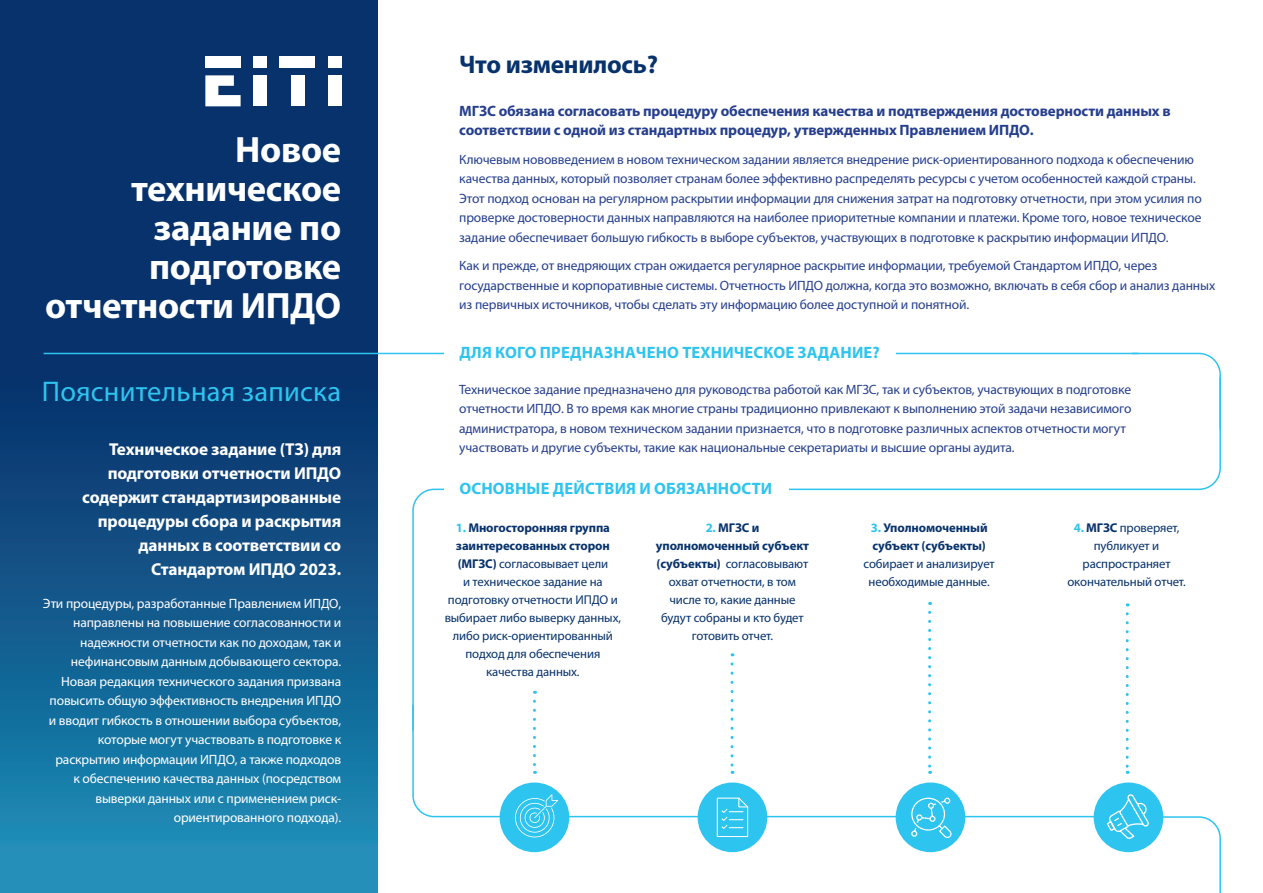
<style>
.page{position:relative;width:1263px;height:893px;background:#fff}
.page>*{position:absolute;margin:0;border:0;box-sizing:border-box;transform-origin:0 0}
.t1{font:700 36.75px/39px "Myriad Pro";letter-spacing:-.01em;color:#fff;text-align:right}
.Body_text{font:28.5px "Myriad Pro";letter-spacing:.01em;color:#2dc4ef}
.Body_text-2{font:700 25.5px "Myriad Pro";letter-spacing:-.01em;color:#07326c}
.Body_text-3{font:700 17.25px/24px "Myriad Pro";letter-spacing:-.01em;color:#fff;text-align:right}
.Body_text-4{font:700 16.5px "Myriad Pro";letter-spacing:.01em;color:#2dc4ef}
.Body_text-5{font:700 15px/19.5px "Myriad Pro";letter-spacing:-.01em;color:#253f8e}
.Body_text-6{font:13.5px/19.5px "Myriad Pro";letter-spacing:-.01em;color:#253f8e}
.Body_text-7{font:13.5px/19.5px "Myriad Pro";letter-spacing:-.01em;color:#fff;text-align:right}
.Body_text-8{font:12.75px/18px "Myriad Pro";letter-spacing:-.01em;color:#07326c;text-align:center}
.s1{font-weight:700;color:#2dc4ef}
.s2{font-weight:700}
</style>
<div class="page">
<svg style="left:1130px;top:352px;width:91px;height:24px"></svg>
<svg style="left:0;top:0;width:377px;height:893px;background:#0e4d82"></svg>
<hr style="left:44px;top:353px;width:1094px;height:1px;background:#2dc4ef">
<div style="left:444px;top:336px;width:452px;height:30px;background:#fff"></div>
<div style="left:205px;top:56px;width:36px;height:12px;background:#fff"></div>
<svg style="left:205px;top:75px;width:36px;height:31px"></svg>
<div style="left:254px;top:56px;width:13px;height:12px;background:#fff"></div>
<div style="left:254px;top:75px;width:13px;height:31px;background:#fff"></div>
<div style="left:280px;top:56px;width:35px;height:12px;background:#fff"></div>
<div style="left:291px;top:75px;width:13px;height:31px;background:#fff"></div>
<div style="left:328px;top:56px;width:13px;height:12px;background:#fff"></div>
<div style="left:328px;top:75px;width:13px;height:31px;background:#fff"></div>
<svg style="left:789px;top:376px;width:432px;height:115px"></svg>
<svg style="left:412px;top:709px;width:689px;height:109px"></svg>
<svg style="left:412px;top:488px;width:103px;height:244px"></svg>
<svg style="left:533px;top:701px;width:3px;height:73px"></svg>
<svg style="left:730px;top:664px;width:3px;height:110px"></svg>
<svg style="left:928px;top:612px;width:3px;height:162px"></svg>
<svg style="left:1126px;top:614px;width:3px;height:160px"></svg>
<div style="left:500px;top:782px;width:69px;height:70px;background:#2dc4ef;border-radius:50%"></div>
<svg style="left:515px;top:794px;width:43px;height:43px"></svg>
<div style="left:896px;top:782px;width:69px;height:70px;background:#2dc4ef;border-radius:50%"></div>
<svg style="left:911px;top:797px;width:41px;height:41px"></svg>
<div style="left:698px;top:782px;width:69px;height:70px;background:#2dc4ef;border-radius:50%"></div>
<svg style="left:716px;top:797px;width:33px;height:41px"></svg>
<div style="left:1094px;top:782px;width:69px;height:70px;background:#2dc4ef;border-radius:50%"></div>
<svg style="left:1106px;top:793px;width:115px;height:100px"></svg>
<div style="left:444px;top:471px;width:345px;height:31px;background:#fff"></div>
<p class="t1" style="left:45px;top:128px;width:297px">Новое техническое задание по подготовке отчетности ИПДО</p>
<p class="Body_text-2" style="left:459px;top:48px;width:200px">Что изменилось?</p>
<p class="Body_text-5" style="left:459px;top:100px;width:713px">МГЗС обязана согласовать процедуру обеспечения качества и подтверждения достоверности данных в соответствии с одной из стандартных процедур, утвержденных Правлением ИПДО.</p>
<p class="Body_text-6" style="left:459px;top:149px;width:744px">Ключевым нововведением в новом техническом задании является внедрение риск-ориентированного подхода к обеспечению качества данных, который позволяет странам более эффективно распределять ресурсы с учетом особенностей каждой страны.<br>Этот подход основан на регулярном раскрытии информации для снижения затрат на подготовку отчетности, при этом усилия по проверке достоверности данных направляются на наиболее приоритетные компании и платежи. Кроме того, новое техническое задание обеспечивает большую гибкость в выборе субъектов, участвующих в подготовке к раскрытию информации ИПДО.</p>
<p class="Body_text-6" style="left:459px;top:256px;width:757px">Как и прежде, от внедряющих стран ожидается регулярное раскрытие информации, требуемой Стандартом ИПДО, через государственные и корпоративные системы. Отчетность ИПДО должна, когда это возможно, включать в себя сбор и анализ данных из первичных источников, чтобы сделать эту информацию более доступной и понятной.</p>
<p class="Body_text-4" style="left:459px;top:342px;width:422px">ДЛЯ КОГО ПРЕДНАЗНАЧЕНО ТЕХНИЧЕСКОЕ ЗАДАНИЕ?</p>
<p class="Body_text" style="left:42px;top:374px;width:301px">Пояснительная записка</p>
<p class="Body_text-6" style="left:459px;top:379px;width:674px">Техническое задание предназначено для руководства работой как МГЗС, так и субъектов, участвующих в подготовке отчетности ИПДО. В то время как многие страны традиционно привлекают к выполнению этой задачи независимого администратора, в новом техническом задании признается, что в подготовке различных аспектов отчетности могут участвовать и другие субъекты, такие как национальные секретариаты и высшие органы аудита.</p>
<p class="Body_text-4" style="left:459px;top:478px;width:314px">ОСНОВНЫЕ ДЕЙСТВИЯ И ОБЯЗАННОСТИ</p>
<p class="Body_text-3" style="left:82px;top:436px;width:261px">Техническое задание (ТЗ) для подготовки отчетности ИПДО содержит стандартизированные процедуры сбора и раскрытия данных в соответствии со<br>Стандартом ИПДО 2023.</p>
<p class="Body_text-7" style="left:43px;top:593px;width:300px">Эти процедуры, разработанные Правлением ИПДО, направлены на повышение согласованности и надежности отчетности как по доходам, так и нефинансовым данным добывающего сектора.<br>Новая редакция технического задания призвана повысить общую эффективность внедрения ИПДО и вводит гибкость в отношении выбора субъектов, которые могут участвовать в подготовке к раскрытию информации ИПДО, а также подходов<br>к обеспечению качества данных (посредством выверки данных или с применением риск&shy;ориентированного подхода).</p>
<p class="Body_text-8" style="left:445px;top:518px;width:178px"><span class="s1">1.</span> <span class="s2">Многосторонняя группа заинтересованных сторон (МГЗС)</span> согласовывает цели<br>и техническое задание на подготовку отчетности ИПДО и выбирает либо выверку данных, либо риск-ориентированный подход для обеспечения качества данных.</p>
<p class="Body_text-8" style="left:863px;top:518px;width:133px"><span class="s1">3.</span> <span class="s2">Уполномоченный субъект (субъекты) </span>собирает и анализирует необходимые данные.</p>
<p class="Body_text-8" style="left:656px;top:518px;width:155px"><span class="s1">2.</span> <span class="s2">МГЗС и уполномоченный субъект (субъекты)</span> согласовывают охват отчетности, в том числе то, какие данные будут собраны и кто будет готовить отчет.</p>
<p class="Body_text-8" style="left:1067px;top:518px;width:120px"><span class="s1">4.</span> <span class="s2">МГЗС</span> проверяет, публикует и распространяет окончательный отчет.</p>
</div>
